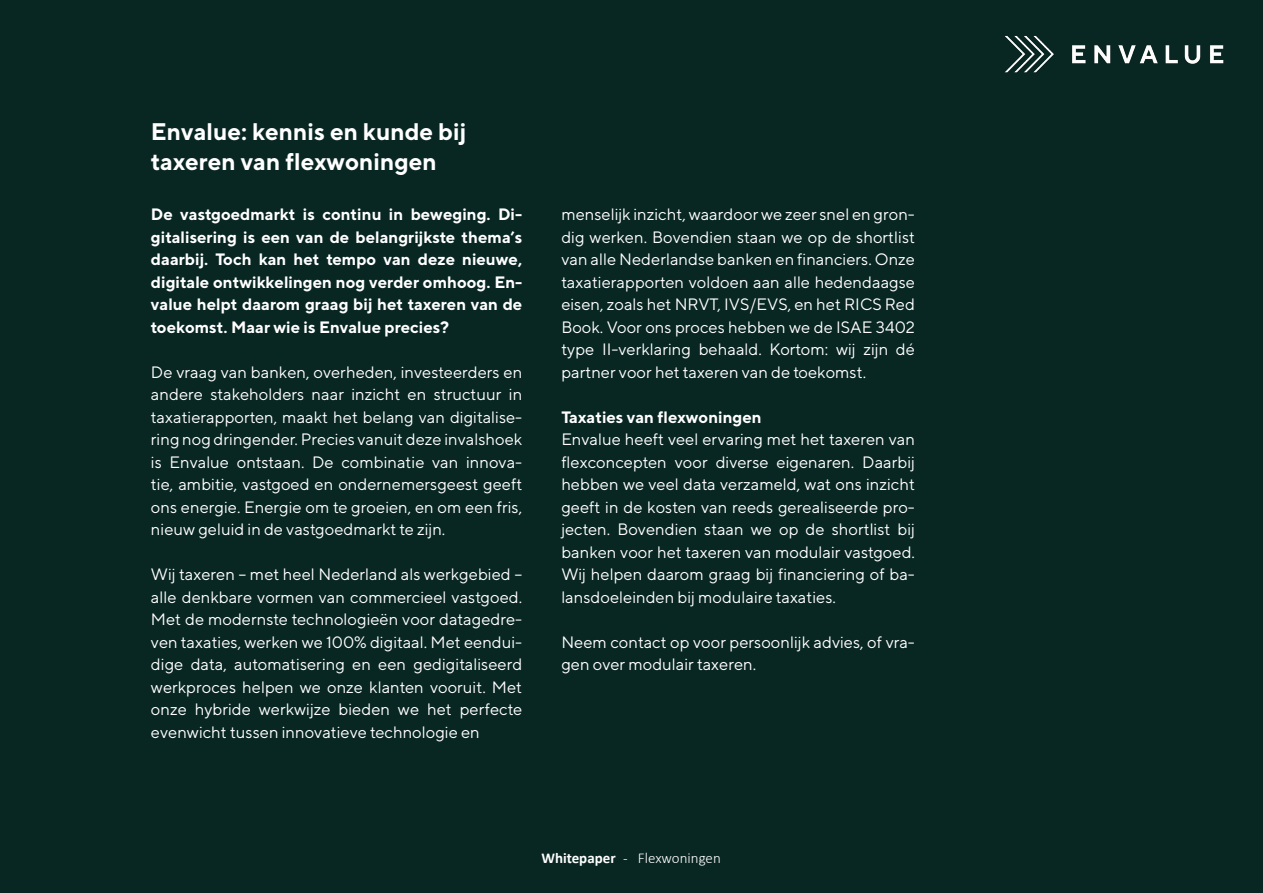
<style>
.page{position:relative;width:1263px;height:893px;background:#082622}
.page>*{position:absolute;margin:0;border:0;box-sizing:border-box;transform-origin:0 0}
.t1{font:700 24px/30px "TT Norms";color:#fff}
.t2{font:16.5px/22.5px "TT Norms";color:#fff;text-align:justify}
.t3{font:700 16.5px/22.5px "TT Norms";color:#fff;text-align:justify}
.t4{font:300 15px "Calibri";color:#fff}
.s1{font-weight:700}
</style>
<div class="page">
<img style="left:982px;top:14px;width:264px;height:80px">
<h1 class="t1" style="left:151px;top:119px;width:317px">Envalue: kennis en kunde bij taxeren van flexwoningen</h1>
<p class="t3" style="left:151px;top:205px;width:373px">De vastgoedmarkt is continu in beweging. Di&shy;gitalisering is een van de belangrijkste thema’s daarbij. Toch kan het tempo van deze nieuwe, digitale ontwikkelingen nog verder omhoog. En&shy;value helpt daarom graag bij het taxeren van de toekomst. Maar wie is Envalue precies?</p>
<p class="t2" style="left:151px;top:362px;width:373px">De vraag van banken, overheden, investeerders en andere stakeholders naar inzicht en structuur in taxatierapporten, maakt het belang van digitalise&shy;ring nog dringender. Precies vanuit deze invalshoek is Envalue ontstaan. De combinatie van innova&shy;tie, ambitie, vastgoed en ondernemersgeest geeft ons energie. Energie om te groeien, en om een fris, nieuw geluid in de vastgoedmarkt te zijn.</p>
<p class="t2" style="left:151px;top:565px;width:373px">Wij taxeren – met heel Nederland als werkgebied – alle denkbare vormen van commercieel vastgoed.<br>Met de modernste technologieën voor datagedre&shy;ven taxaties, werken we 100% digitaal. Met eendui&shy;dige data, automatisering en een gedigitaliseerd werkproces helpen we onze klanten vooruit. Met onze hybride werkwijze bieden we het perfecte evenwicht tussen innovatieve technologie en</p>
<p class="t2" style="left:561px;top:205px;width:355px">menselijk inzicht, waardoor we zeer snel en gron&shy;dig werken. Bovendien staan we op de shortlist van alle Nederlandse banken en financiers. Onze taxatierapporten voldoen aan alle hedendaagse eisen, zoals het NRVT, IVS/EVS, en het RICS Red Book. Voor ons proces hebben we de ISAE 3402 type II-verklaring behaald. Kortom: wij zijn dé partner voor het taxeren van de toekomst.</p>
<p class="t3" style="left:561px;top:407px;width:202px">Taxaties van flexwoningen</p>
<p class="t2" style="left:561px;top:430px;width:355px">Envalue heeft veel ervaring met het taxeren van flexconcepten voor diverse eigenaren. Daarbij hebben we veel data verzameld, wat ons inzicht geeft in de kosten van reeds gerealiseerde pro&shy;jecten. Bovendien staan we op de shortlist bij banken voor het taxeren van modulair vastgoed.<br>Wij helpen daarom graag bij financiering of ba&shy;lansdoeleinden bij modulaire taxaties.</p>
<p class="t2" style="left:561px;top:632px;width:355px">Neem contact op voor persoonlijk advies, of vra&shy;gen over modulair taxeren.</p>
<p class="t4" style="left:541px;top:853px;width:181px"><span class="s1">Whitepaper</span> - Flexwoningen</p>
</div>
